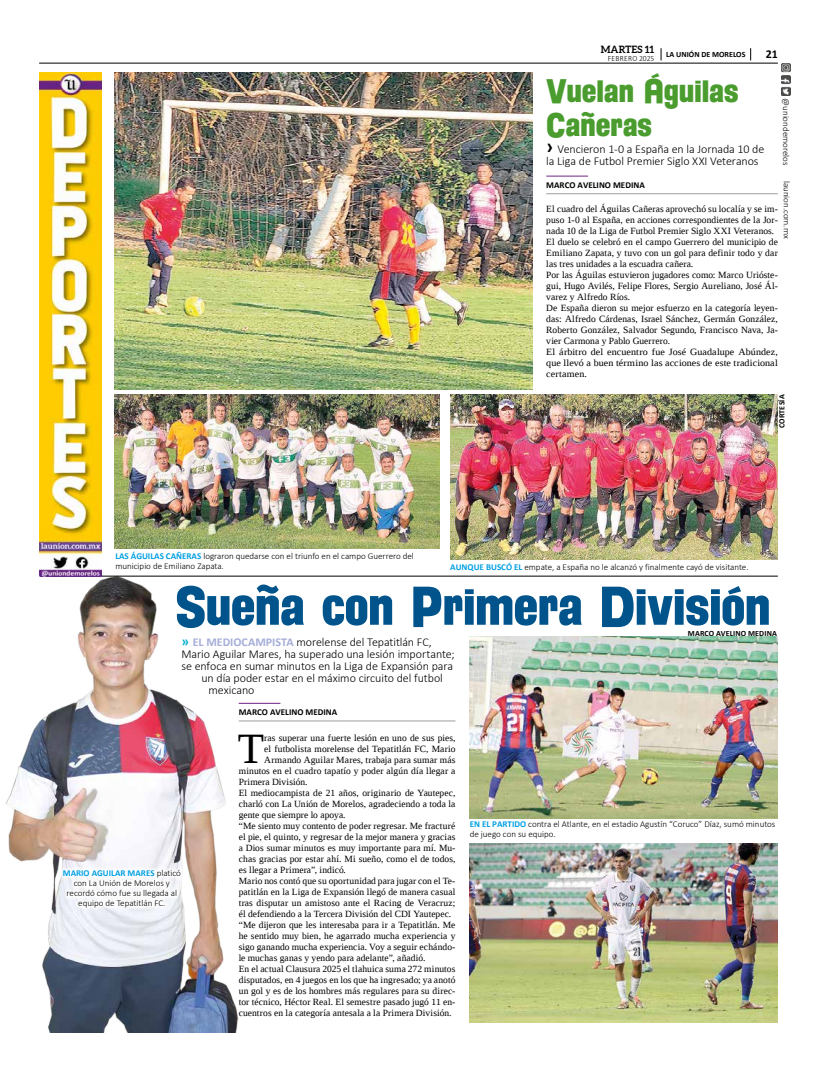
<style>
.page{position:relative;width:823px;height:1078px;background:#fff}
.page>*{position:absolute;margin:0;border:0;box-sizing:border-box;transform-origin:0 0}
.t1{font:55px "Florida Project Phase One";letter-spacing:-.015em;color:#00548b}
.t2{font:43.1px "Liberation Serif";color:#000}
.t3{font:33px/34px "Florida Project Phase One";letter-spacing:-.01em;color:#499c2d}
.t4{font:300 12px/12px "Calibri";letter-spacing:-.01em;color:#000}
.t5{font:700 12px "Calibri";color:#000}
.t6{font:700 10px "Aleo";letter-spacing:.005em;color:#000}
.t7{font:9.5px/11px "Liberation Serif";letter-spacing:.01em;color:#000}
.t8{font:300 9px/10px "Calibri";color:#000}
.t9{font:700 9px "Calibri";color:#000}
.t10{font:700 8px "Calibri";letter-spacing:.01em;color:#000}
.t11{font:300 8px "Calibri";letter-spacing:.04em;color:#000;scale:.94 1}
.s1{font-weight:700;font-size:20px}
.s2{font-weight:700;color:#009fe3}
.s3{font-weight:700;font-size:14px;color:#00afcb}
.s4{font-weight:700;color:#a5add8}
</style>
<div class="page">
<img style="left:781px;top:63px;width:9px;height:33px">
<hr style="left:39px;top:63px;width:738px;height:1px;background:#000">
<svg style="left:750px;top:48px;width:1px;height:12px"></svg>
<svg style="left:660px;top:48px;width:1px;height:12px"></svg>
<img style="left:6px;top:576px;width:232px;height:456px">
<hr style="left:238px;top:702px;width:42px;height:1px;background:#702283">
<hr style="left:238px;top:720px;width:217px;height:1px;background:#9d9d9c">
<img style="left:469px;top:636px;width:308px;height:182px">
<img style="left:469px;top:843px;width:308px;height:179px">
<div style="left:58px;top:864px;width:127px;height:48px;background:#fff"></div>
<hr style="left:39px;top:575px;width:738px;height:1px;background:#000">
<hr style="left:546px;top:175px;width:41px;height:1px;background:#702283">
<hr style="left:546px;top:193px;width:231px;height:1px;background:#9d9d9c">
<img style="left:114px;top:72px;width:417px;height:317px">
<img style="left:115px;top:394px;width:324px;height:154px">
<img style="left:450px;top:394px;width:327px;height:166px">
<img style="left:39px;top:72px;width:63px;height:504px">
<p class="t6" style="left:600px;top:44px;width:55px">MARTES 11</p>
<p class="t11" style="left:607px;top:53px;width:51px">FEBRERO 2025</p>
<p class="t10" style="left:665px;top:49px;width:81px">LA UNIÓN DE MORELOS</p>
<p class="t5" style="left:765px;top:46px;width:14px">21</p>
<h3 class="t3" style="left:546px;top:73px;width:194px">Vuelan Águilas<br>Cañeras</h3>
<p class="t4" style="left:546px;top:143px;width:219px"><span class="s1">›</span> Vencieron 1-0 a España en la Jornada 10 de la Liga de Futbol Premier Siglo XXI Veteranos</p>
<p class="t8" style="left:790px;top:98px;width:69px;rotate:90deg">@uniondemorelos</p>
<p class="t8" style="left:791px;top:181px;width:59px;rotate:90deg">launion.com.mx</p>
<p class="t9" style="left:546px;top:178px;width:100px">MARCO AVELINO MEDINA</p>
<p class="t7" style="left:546px;top:203px;width:233px">El cuadro del Águilas Cañeras aprovechó su localía y se im&shy;puso 1-0 al España, en acciones correspondientes de la Jor&shy;nada 10 de la Liga de Futbol Premier Siglo XXI Veteranos.<br>El duelo se celebró en el campo Guerrero del municipio de Emiliano Zapata, y tuvo con un gol para definir todo y dar las tres unidades a la escuadra cañera.<br>Por las Águilas estuvieron jugadores como: Marco Urióste&shy;gui, Hugo Avilés, Felipe Flores, Sergio Aureliano, José Ál&shy;varez y Alfredo Ríos.<br>De España dieron su mejor esfuerzo en la categoría leyen&shy;das: Alfredo Cárdenas, Israel Sánchez, Germán González, Roberto González, Salvador Segundo, Francisco Nava, Ja&shy;vier Carmona y Pablo Guerrero.<br>El árbitro del encuentro fue José Guadalupe Abúndez, que llevó a buen término las acciones de este tradicional certamen.</p>
<p class="t10" style="left:775px;top:428px;width:35px;rotate:-90deg">CORTESÍA</p>
<p class="t8" style="left:115px;top:550px;width:300px"><span class="s2">LAS ÁGUILAS CAÑERAS</span> lograron quedarse con el triunfo en el campo Guerrero del municipio de Emiliano Zapata.</p>
<p class="t8" style="left:450px;top:561px;width:299px"><span class="s2">AUNQUE BUSCÓ EL</span> empate, a España no le alcanzó y finalmente cayó de visitante.</p>
<h1 class="t1" style="left:175px;top:570px;width:596px">Sueña con Primera División</h1>
<p class="t10" style="left:687px;top:627px;width:90px">MARCO AVELINO MEDINA</p>
<p class="t4" style="left:181px;top:635px;width:252px"><span class="s3">»</span> <span class="s4">EL MEDIOCAMPISTA</span> morelense del Tepatitlán FC,</p>
<p class="t4" style="left:181px;top:647px;width:274px">Mario Aguilar Mares, ha superado una lesión importante;</p>
<p class="t4" style="left:181px;top:659px;width:273px">se enfoca en sumar minutos en la Liga de Expansión para</p>
<p class="t4" style="left:201px;top:671px;width:243px">un día poder estar en el máximo circuito del futbol</p>
<p class="t4" style="left:208px;top:683px;width:47px">mexicano</p>
<p class="t9" style="left:238px;top:705px;width:100px">MARCO AVELINO MEDINA</p>
<p class="t8" style="left:63px;top:868px;width:119px;text-align:center"><span class="s2">MARIO AGUILAR MARES</span> platicó con La Unión de Morelos y recordó cómo fue su llegada al equipo de Tepatitlán FC.</p>
<h2 class="t2" style="left:238px;top:720px;width:28px">T</h2>
<p class="t7" style="left:264px;top:731px;width:192px">ras superar una fuerte lesión en uno de sus pies,</p>
<p class="t7" style="left:264px;top:742px;width:192px">el futbolista morelense del Tepatitlán FC, Mario</p>
<p class="t7" style="left:264px;top:753px;width:192px">Armando Aguilar Mares, trabaja para sumar más</p>
<p class="t7" style="left:238px;top:764px;width:218px">minutos en el cuadro tapatío y poder algún día llegar a</p>
<p class="t7" style="left:238px;top:775px;width:70px">Primera División.</p>
<p class="t7" style="left:238px;top:786px;width:218px">El mediocampista de 21 años, originario de Yautepec,</p>
<p class="t7" style="left:238px;top:797px;width:218px">charló con La Unión de Morelos, agradeciendo a toda la</p>
<p class="t7" style="left:238px;top:808px;width:108px">gente que siempre lo apoya.</p>
<p class="t7" style="left:238px;top:819px;width:218px">“Me siento muy contento de poder regresar. Me fracturé</p>
<p class="t7" style="left:238px;top:830px;width:218px">el pie, el quinto, y regresar de la mejor manera y gracias</p>
<p class="t7" style="left:238px;top:841px;width:218px">a Dios sumar minutos es muy importante para mí. Mu-</p>
<p class="t7" style="left:238px;top:852px;width:218px">chas gracias por estar ahí. Mi sueño, como el de todos,</p>
<p class="t7" style="left:238px;top:863px;width:109px">es llegar a Primera”, indicó.</p>
<p class="t7" style="left:238px;top:874px;width:218px">Mario nos contó que su oportunidad para jugar con el Te-</p>
<p class="t7" style="left:238px;top:885px;width:218px">patitlán en la Liga de Expansión llegó de manera casual</p>
<p class="t7" style="left:238px;top:896px;width:218px">tras disputar un amistoso ante el Racing de Veracruz;</p>
<p class="t7" style="left:238px;top:907px;width:214px">él defendiendo a la Tercera División del CDI Yautepec.</p>
<p class="t7" style="left:238px;top:918px;width:218px">“Me dijeron que les interesaba para ir a Tepatitlán. Me</p>
<p class="t7" style="left:238px;top:929px;width:218px">he sentido muy bien, he agarrado mucha experiencia y</p>
<p class="t7" style="left:238px;top:940px;width:218px">sigo ganando mucha experiencia. Voy a seguir echándo-</p>
<p class="t7" style="left:238px;top:951px;width:188px">le muchas ganas y yendo para adelante”, añadió.</p>
<p class="t7" style="left:238px;top:962px;width:218px">En el actual Clausura 2025 el tlahuica suma 272 minutos</p>
<p class="t7" style="left:238px;top:973px;width:218px">disputados, en 4 juegos en los que ha ingresado; ya anotó</p>
<p class="t7" style="left:238px;top:984px;width:218px">un gol y es de los hombres más regulares para su direc-</p>
<p class="t7" style="left:238px;top:995px;width:218px">tor técnico, Héctor Real. El semestre pasado jugó 11 en-</p>
<p class="t7" style="left:238px;top:1006px;width:214px">cuentros en la categoría antesala a la Primera División.</p>
<p class="t8" style="left:469px;top:819px;width:307px"><span class="s2">EN EL PARTIDO</span> contra el Atlante, en el estadio Agustín “Coruco” Díaz, sumó minutos de juego con su equipo.</p>
</div>
